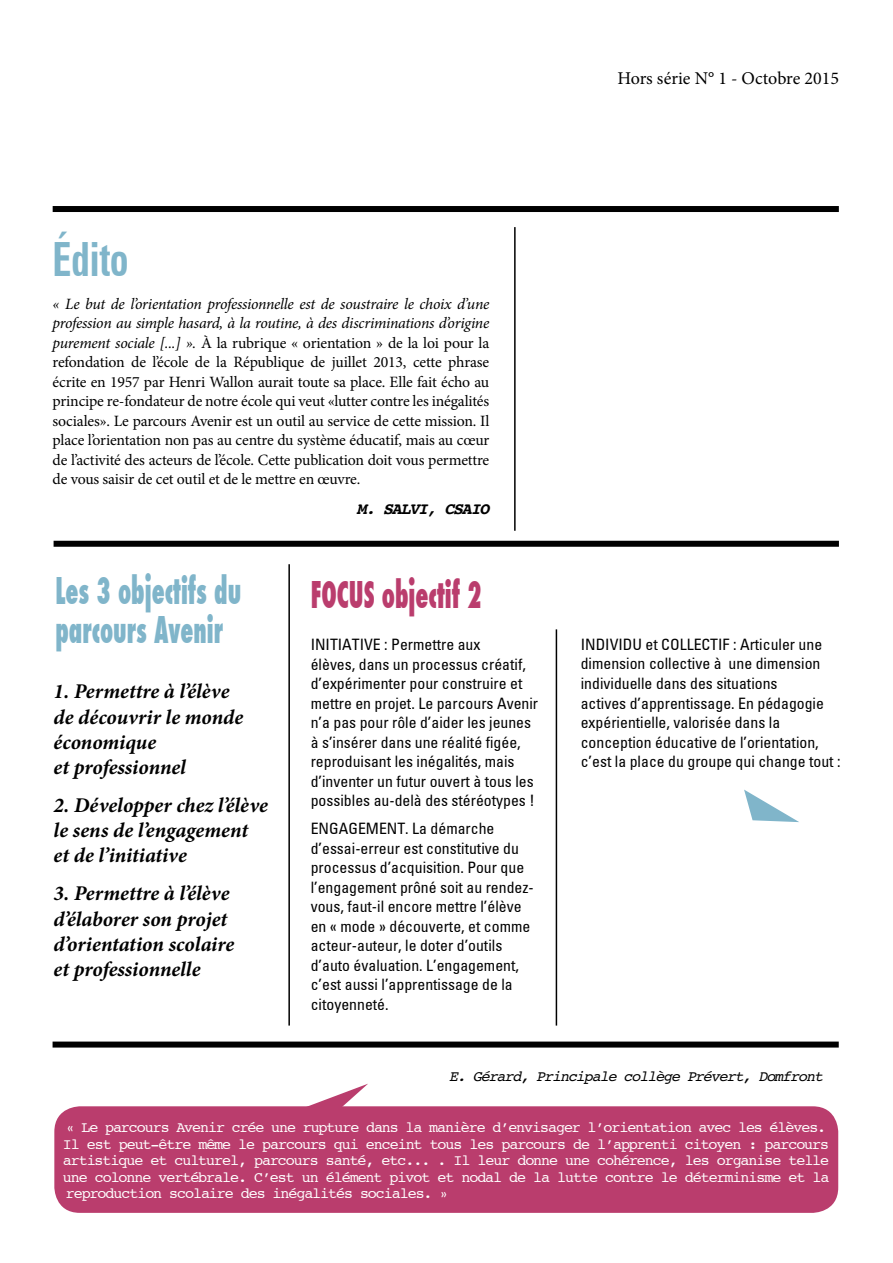
<style>
.page{position:relative;width:893px;height:1263px;background:#fff}
.page>*{position:absolute;margin:0;border:0;box-sizing:border-box;transform-origin:0 0}
.t1{font:700 condensed 47.25px "Univers";letter-spacing:-.01em;color:#80b5ca;scale:.8 1}
.t2{font:800 condensed 36px/39px "Futura";color:#80b5ca;scale:.67 1}
.t3{font:800 condensed 36px "Futura";color:#ba3d6d;scale:.67 1}
.t4{font:italic 700 21px/25.2px "Minion Pro";letter-spacing:-.005em;color:#000}
.t5{font:18px "Minion Pro";color:#000}
.t6{font:italic 700 16.5px "Courier";letter-spacing:-.07em;color:#000}
.t7{font:condensed 15.75px/19.5px "Univers";color:#000}
.t8{font:15.75px/19.5px "Minion Pro";letter-spacing:-.01em;color:#000;text-align:justify}
.t9{font:15px/16.5px "Courier";letter-spacing:-.07em;color:#fff}
.t10{font:italic 15px "Courier";letter-spacing:-.07em;color:#000}
.s1{font-style:italic}
</style>
<div class="page">
<div style="left:53px;top:206px;width:786px;height:6px;background:#000"></div>
<div style="left:54px;top:541px;width:785px;height:6px;background:#000"></div>
<div style="left:53px;top:1041px;width:786px;height:6px;background:#000"></div>
<hr style="left:514px;top:227px;width:2px;height:304px;background:#000">
<hr style="left:288px;top:564px;width:2px;height:461px;background:#000">
<hr style="left:556px;top:629px;width:1px;height:396px;background:#000">
<svg style="left:744px;top:789px;width:55px;height:33px"></svg>
<svg style="left:309px;top:1084px;width:59px;height:22px"></svg>
<div style="left:54px;top:1106px;width:784px;height:107px;background:#ba3d6d;border-radius:26px"></div>
<p class="t5" style="left:617px;top:66px;width:223px">Hors série N° 1 - Octobre 2015</p>
<h1 class="t1" style="left:53px;top:230px;width:97px">Édito</h1>
<p class="t8" style="left:53px;top:294px;width:438px"><span class="s1">« Le but de l’orientation professionnelle est de soustraire le choix d’une profession au simple hasard, à la routine, à des discriminations d’origine purement sociale [...] ».</span> À la rubrique « orientation » de la loi pour la refondation de l’école de la République de juillet 2013, cette phrase écrite en 1957 par Henri Wallon aurait toute sa place. Elle fait écho au principe re-fondateur de notre école qui veut «lutter contre les inégalités sociales». Le parcours Avenir est un outil au service de cette mission. Il place l’orientation non pas au centre du système éducatif, mais au cœur de l’activité des acteurs de l’école. Cette publication doit vous permettre de vous saisir de cet outil et de le mettre en œuvre.</p>
<p class="t6" style="left:357px;top:495px;width:134px">M. SALVI, CSAIO</p>
<h2 class="t2" style="left:55px;top:572px;width:279px">Les 3 objectifs du parcours Avenir</h2>
<h3 class="t4" style="left:54px;top:679px;width:191px">1. Permettre à l’élève de découvrir le monde économique<br>et professionnel</h3>
<h3 class="t4" style="left:54px;top:792px;width:216px">2. Développer chez l’élève le sens de l’engagement et de l’initiative</h3>
<h3 class="t4" style="left:54px;top:881px;width:182px">3. Permettre à l’élève d’élaborer son projet d’orientation scolaire et professionnelle</h3>
<h2 class="t3" style="left:311px;top:570px;width:256px">FOCUS objectif 2</h2>
<p class="t7" style="left:311px;top:634px;width:229px">INITIATIVE : Permettre aux<br>élèves, dans un processus créatif, d’expérimenter pour construire et mettre en projet. Le parcours Avenir n’a pas pour rôle d’aider les jeunes à s’insérer dans une réalité figée, reproduisant les inégalités, mais d’inventer un futur ouvert à tous les possibles au-delà des stéréotypes !</p>
<p class="t7" style="left:311px;top:818px;width:225px">ENGAGEMENT. La démarche d’essai-erreur est constitutive du processus d’acquisition. Pour que l’engagement prôné soit au rendez&shy;vous, faut-il encore mettre l’élève en « mode » découverte, et comme acteur-auteur, le doter d’outils d’auto évaluation. L’engagement, c’est aussi l’apprentissage de la citoyenneté.</p>
<p class="t7" style="left:581px;top:634px;width:261px">INDIVIDU et COLLECTIF : Articuler une dimension collective à une dimension individuelle dans des situations<br>actives d’apprentissage. En pédagogie expérientielle, valorisée dans la conception éducative de l’orientation, c’est la place du groupe qui change tout :</p>
<p class="t10" style="left:449px;top:1065px;width:375px">E. Gérard, Principale collège Prévert, Domfront</p>
<p class="t9" style="left:63px;top:1119px;width:768px">« Le parcours Avenir crée une rupture dans la manière d’envisager l’orientation avec les élèves.<br>Il est peut-être même le parcours qui enceint tous les parcours de l’apprenti citoyen : parcours artistique et culturel, parcours santé, etc... . Il leur donne une cohérence, les organise telle une colonne vertébrale. C’est un élément pivot et nodal de la lutte contre le déterminisme et la reproduction scolaire des inégalités sociales. »</p>
</div>
